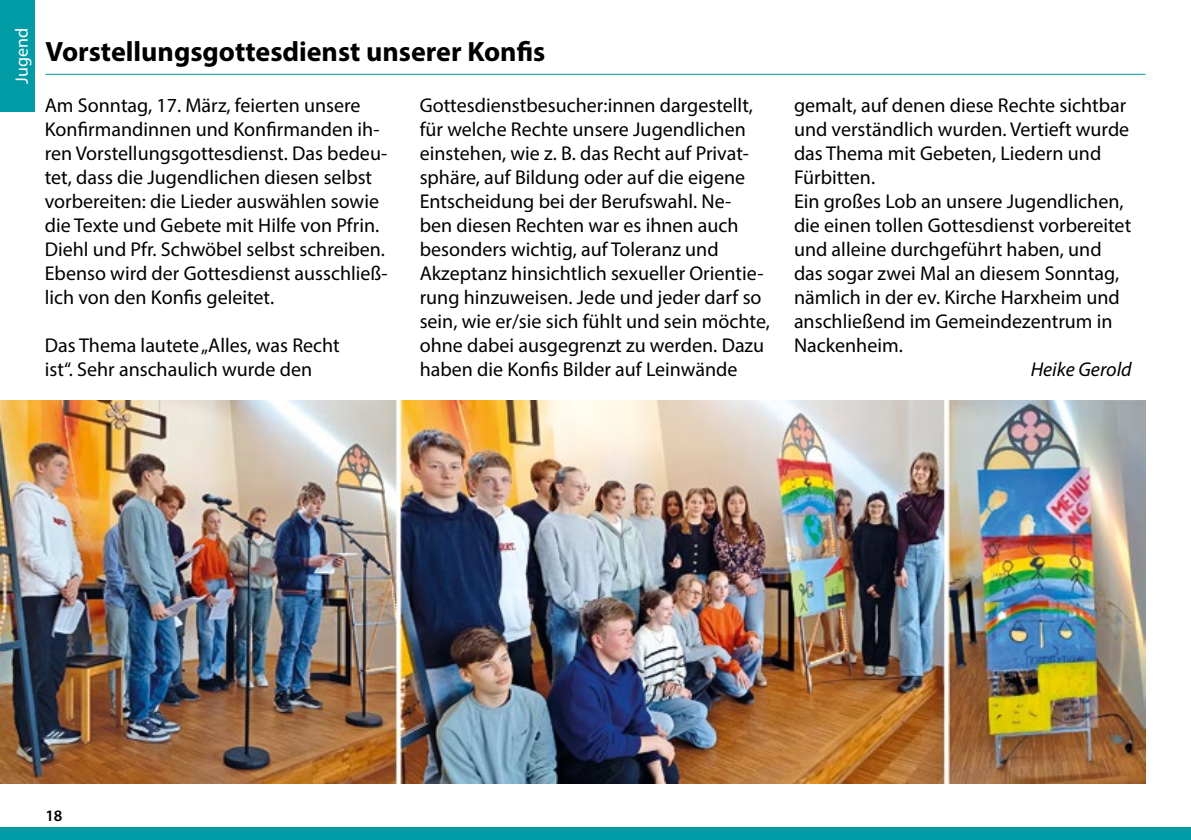
<style>
.page{position:relative;width:1191px;height:840px;background:#fff}
.page>*{position:absolute;margin:0;border:0;box-sizing:border-box;transform-origin:0 0}
.t1{font:700 28px "Myriad Pro";color:#000}
.t2{font:20px/24px "Myriad Pro";color:#000}
.t3{font:italic 20px "Myriad Pro";color:#000}
.t4{font:18px "Myriad Pro";color:#fff}
.t5{font:600 16px "Myriad Pro";color:#000}
</style>
<div class="page">
<div style="left:0;top:827px;width:1191px;height:12px;background:#009ba4"></div>
<hr style="left:45px;top:74px;width:1100px;height:1px;background:#009ba4">
<img style="left:0;top:400px;width:1145px;height:382px">
<div style="left:0;top:0;width:34px;height:111px;background:#009ba4"></div>
<p class="t4" style="left:11px;top:83px;width:57px;rotate:-90deg">Jugend</p>
<h1 class="t1" style="left:45px;top:33px;width:501px">Vorstellungsgottesdienst unserer Konfis</h1>
<p class="t2" style="left:420px;top:93px;width:352px">Gottesdienstbesucher:innen dargestellt, für welche Rechte unsere Jugendlichen einstehen, wie z. B. das Recht auf Privat&shy;sphäre, auf Bildung oder auf die eigene Entscheidung bei der Berufswahl. Ne-<br>ben diesen Rechten war es ihnen auch besonders wichtig, auf Toleranz und Akzeptanz hinsichtlich sexueller Orientie&shy;rung hinzuweisen. Jede und jeder darf so sein, wie er/sie sich fühlt und sein möchte, ohne dabei ausgegrenzt zu werden. Dazu haben die Konfis Bilder auf Leinwände</p>
<p class="t2" style="left:794px;top:93px;width:339px">gemalt, auf denen diese Rechte sichtbar und verständlich wurden. Vertieft wurde das Thema mit Gebeten, Liedern und Fürbitten.<br>Ein großes Lob an unsere Jugendlichen, die einen tollen Gottesdienst vorbereitet und alleine durchgeführt haben, und das sogar zwei Mal an diesem Sonntag, nämlich in der ev. Kirche Harxheim und anschließend im Gemeindezentrum in Nackenheim.</p>
<p class="t2" style="left:45px;top:93px;width:344px">Am Sonntag, 17. März, feierten unsere Konfirmandinnen und Konfirmanden ih&shy;ren Vorstellungsgottesdienst. Das bedeu&shy;tet, dass die Jugendlichen diesen selbst vorbereiten: die Lieder auswählen sowie die Texte und Gebete mit Hilfe von Pfrin.<br>Diehl und Pfr. Schwöbel selbst schreiben.<br>Ebenso wird der Gottesdienst ausschließ&shy;lich von den Konfis geleitet.</p>
<p class="t2" style="left:45px;top:333px;width:296px">Das Thema lautete „Alles, was Recht ist“. Sehr anschaulich wurde den</p>
<p class="t3" style="left:1030px;top:357px;width:103px">Heike Gerold</p>
<p class="t5" style="left:45px;top:804px;width:19px">18</p>
</div>
